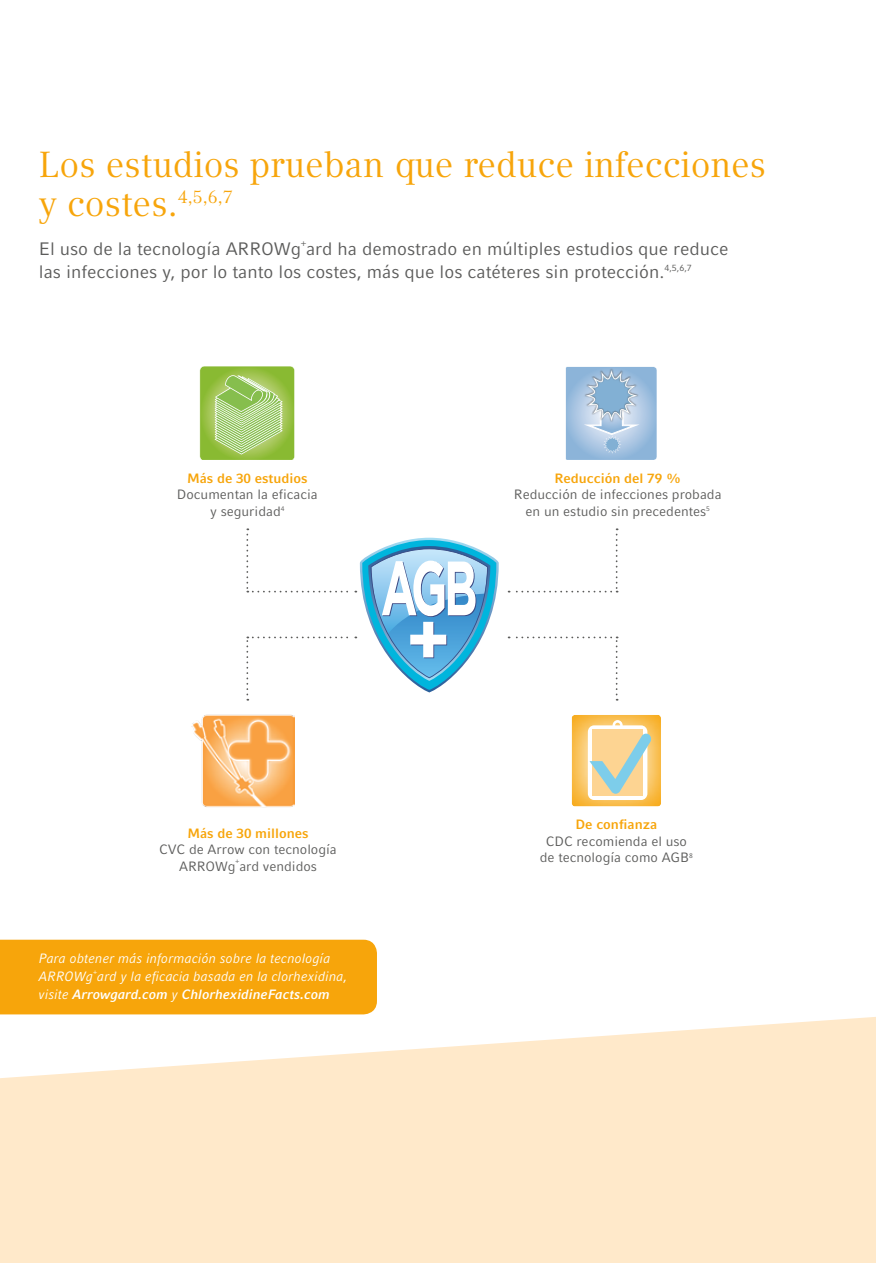
<style>
.page{position:relative;width:876px;height:1263px;background:#fff}
.page>*{position:absolute;margin:0;border:0;box-sizing:border-box;transform-origin:0 0}
.t1{font:36px/39px "Compatil Text LT Pro";color:#f7a50b}
.t2{font:18px "Compatil Fact LT Pro";color:#5c5c5b}
.t3{font:13.5px/16.5px "Compatil Fact LT Pro";color:#5c5c5b;text-align:center}
.t4{font:italic 13.5px/18px "Compatil Fact LT Pro";color:#fff}
.t5{font:700 13.5px "Compatil Fact LT Pro";color:#f7a50b}
.t6{font:italic 700 13.5px "Compatil Fact LT Pro";color:#fff}
.t7{font:9px "Compatil Fact LT Pro";color:#5c5c5b}
.t8{font:italic 6.75px "Compatil Fact LT Pro";color:#fff}
.t9{font:6.75px "Compatil Fact LT Pro";color:#5c5c5b}
.s1{font-weight:400}
</style>
<div class="page">
<hr style="left:875px;top:105px;width:1px;height:1158px;background:#ededed">
<svg style="left:0;top:1017px;width:876px;height:246px;background:#ffebd0"></svg>
<svg style="left:200px;top:366px;width:95px;height:94px;background:#a2c964"></svg>
<svg style="left:566px;top:367px;width:91px;height:93px;background:#a2c0dd"></svg>
<img style="left:192px;top:714px;width:103px;height:94px">
<div style="left:570px;top:713px;width:92px;height:96px;background:#fff;opacity:.75"></div>
<svg style="left:588px;top:720px;width:64px;height:80px"></svg>
<svg style="left:509px;top:528px;width:109px;height:64px"></svg>
<svg style="left:509px;top:636px;width:109px;height:65px"></svg>
<div style="left:0;top:940px;width:377px;height:74px;background:#f7a50b"></div>
<svg style="left:246px;top:528px;width:253px;height:173px"></svg>
<h1 class="t1" style="left:39px;top:145px;width:729px">Los estudios prueban que reduce infecciones y costes.<sup>4,5,6,7</sup></h1>
<h2 class="t2" style="left:39px;top:238px;width:691px">El uso de la tecnología ARROWg ard ha demostrado en múltiples estudios que reduce</h2>
<p class="t7" style="left:301px;top:237px;width:7px">+</p>
<h2 class="t2" style="left:39px;top:261px;width:654px">las infecciones y, por lo tanto los costes, más que los catéteres sin protección.<sup>4,5,6,7</sup></h2>
<p class="t5" style="left:187px;top:470px;width:122px">Más de 30 estudios</p>
<p class="t3" style="left:177px;top:486px;width:142px">Documentan la eficacia y seguridad<sup>4</sup></p>
<p class="t5" style="left:187px;top:825px;width:123px">Más de 30 millones</p>
<p class="t3" style="left:159px;top:841px;width:179px">CVC de Arrow con tecnología<br>ARROWg ard vendidos</p>
<p class="t9" style="left:236px;top:857px;width:5px">+</p>
<p class="t4" style="left:39px;top:950px;width:310px">Para obtener más información sobre la tecnología<br>ARROWg ard y la eficacia basada en la clorhexidina,</p>
<p class="t8" style="left:93px;top:967px;width:5px">+</p>
<p class="t6" style="left:39px;top:986px;width:293px"><span class="s1">visite</span> Arrowgard.com <span class="s1">y</span> ChlorhexidineFacts.com</p>
<p class="t5" style="left:554px;top:470px;width:128px">Reducción del 79 %</p>
<p class="t3" style="left:514px;top:486px;width:209px">Reducción de infecciones probada en un estudio sin precedentes<sup>5</sup></p>
<p class="t5" style="left:575px;top:817px;width:83px">De confianza</p>
<p class="t3" style="left:540px;top:833px;width:155px">CDC recomienda el uso de tecnología como AGB<sup>8</sup></p>
</div>
